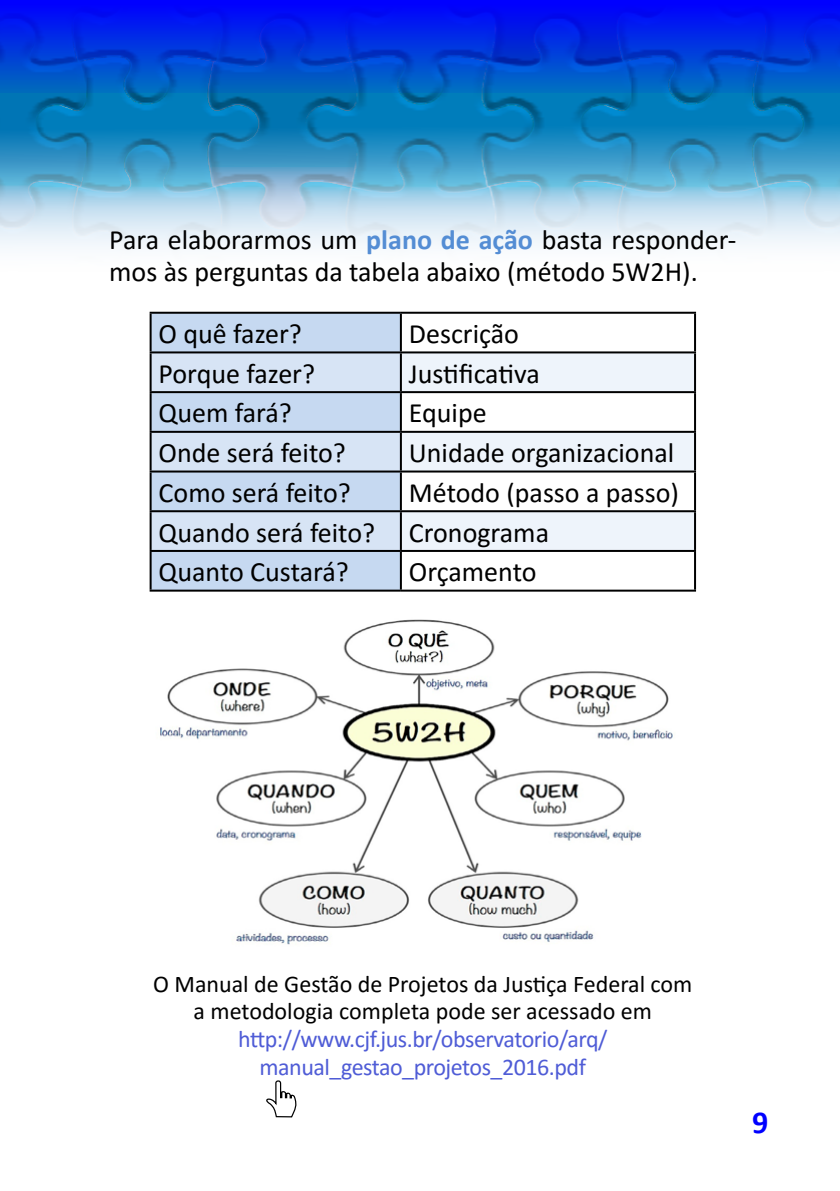
<style>
.page{position:relative;width:840px;height:1191px;background:#fff}
.page>*{position:absolute;margin:0;border:0;box-sizing:border-box;transform-origin:0 0}
.t1{font:700 32px "Calibri";color:#00f}
.t2{font:28px/39.6px "Calibri";color:#000}
.t3{font:24px/27.6px "Calibri";color:#000;text-align:center}
.t4{font:24px/27.6px "Calibri";letter-spacing:-.02em;color:#4f5cd6;text-align:center}
.s1{font-weight:700;color:#548dd4}
</style>
<div class="page">
<img style="left:0;top:93px;width:839px;height:156px">
<svg style="left:0;top:0;width:839px;height:93px;background:#0033dc"></svg>
<img style="left:160px;top:619px;width:513px;height:326px">
<div style="left:151px;top:314px;width:248px;height:275px;background:#c6d9f1"></div>
<svg style="left:151px;top:353px;width:248px;height:197px;background:#cdddf0"></svg>
<svg style="left:401px;top:353px;width:292px;height:197px;fill:#eef4fb"></svg>
<hr style="left:149px;top:312px;width:251px;height:2px;background:#000">
<hr style="left:149px;top:314px;width:2px;height:37px;background:#000">
<hr style="left:400px;top:312px;width:295px;height:2px;background:#000">
<hr style="left:399px;top:314px;width:2px;height:37px;background:#000">
<hr style="left:693px;top:314px;width:2px;height:37px;background:#000">
<hr style="left:149px;top:351px;width:251px;height:2px;background:#000">
<hr style="left:149px;top:353px;width:2px;height:38px;background:#000">
<hr style="left:400px;top:351px;width:295px;height:2px;background:#000">
<hr style="left:399px;top:353px;width:2px;height:38px;background:#000">
<hr style="left:693px;top:353px;width:2px;height:38px;background:#000">
<hr style="left:149px;top:391px;width:251px;height:2px;background:#000">
<hr style="left:149px;top:393px;width:2px;height:38px;background:#000">
<hr style="left:400px;top:391px;width:295px;height:2px;background:#000">
<hr style="left:399px;top:393px;width:2px;height:38px;background:#000">
<hr style="left:693px;top:393px;width:2px;height:38px;background:#000">
<hr style="left:149px;top:431px;width:251px;height:2px;background:#000">
<hr style="left:149px;top:433px;width:2px;height:37px;background:#000">
<hr style="left:400px;top:431px;width:295px;height:2px;background:#000">
<hr style="left:399px;top:433px;width:2px;height:37px;background:#000">
<hr style="left:693px;top:433px;width:2px;height:37px;background:#000">
<hr style="left:149px;top:470px;width:251px;height:2px;background:#000">
<hr style="left:149px;top:472px;width:2px;height:38px;background:#000">
<hr style="left:400px;top:470px;width:295px;height:2px;background:#000">
<hr style="left:399px;top:472px;width:2px;height:38px;background:#000">
<hr style="left:693px;top:472px;width:2px;height:38px;background:#000">
<hr style="left:149px;top:510px;width:251px;height:2px;background:#000">
<hr style="left:149px;top:512px;width:2px;height:38px;background:#000">
<hr style="left:400px;top:510px;width:295px;height:2px;background:#000">
<hr style="left:399px;top:512px;width:2px;height:38px;background:#000">
<hr style="left:693px;top:512px;width:2px;height:38px;background:#000">
<hr style="left:149px;top:550px;width:251px;height:2px;background:#000">
<hr style="left:149px;top:552px;width:2px;height:37px;background:#000">
<hr style="left:400px;top:550px;width:295px;height:2px;background:#000">
<hr style="left:399px;top:552px;width:2px;height:37px;background:#000">
<hr style="left:693px;top:552px;width:2px;height:37px;background:#000">
<hr style="left:149px;top:589px;width:251px;height:2px;background:#000">
<hr style="left:400px;top:589px;width:295px;height:2px;background:#000">
<svg style="left:266px;top:1080px;width:31px;height:38px"></svg>
<p class="t2" style="left:109px;top:223px;width:628px;line-height:32.2px">Para elaborarmos um <span class="s1">plano de ação</span> basta responder&shy;mos às perguntas da tabela abaixo (método 5W2H).</p>
<p class="t2" style="left:158px;top:313px;width:145px">O quê fazer?</p>
<p class="t2" style="left:408px;top:313px;width:111px">Descrição</p>
<p class="t2" style="left:158px;top:353px;width:158px">Porque fazer?</p>
<p class="t2" style="left:408px;top:353px;width:132px">Justificativa</p>
<p class="t2" style="left:158px;top:392px;width:135px">Quem fará?</p>
<p class="t2" style="left:408px;top:392px;width:79px">Equipe</p>
<p class="t2" style="left:158px;top:432px;width:189px">Onde será feito?</p>
<p class="t2" style="left:408px;top:432px;width:267px">Unidade organizacional</p>
<p class="t2" style="left:158px;top:472px;width:194px">Como será feito?</p>
<p class="t2" style="left:158px;top:472px;width:521px;text-indent:250px">Método (passo a passo)<br>Quando será feito? Cronograma<br>Quanto Custará?</p>
<p class="t2" style="left:408px;top:551px;width:129px">Orçamento</p>
<p class="t3" style="left:153px;top:969px;width:540px">O Manual de Gestão de Projetos da Justiça Federal com a metodologia completa pode ser acessado em</p>
<p class="t4" style="left:238px;top:1024px;width:370px">http://www.cjf.jus.br/observatorio/arq/ manual_gestao_projetos_2016.pdf</p>
<p class="t1" style="left:751px;top:1099px;width:18px">9</p>
</div>
